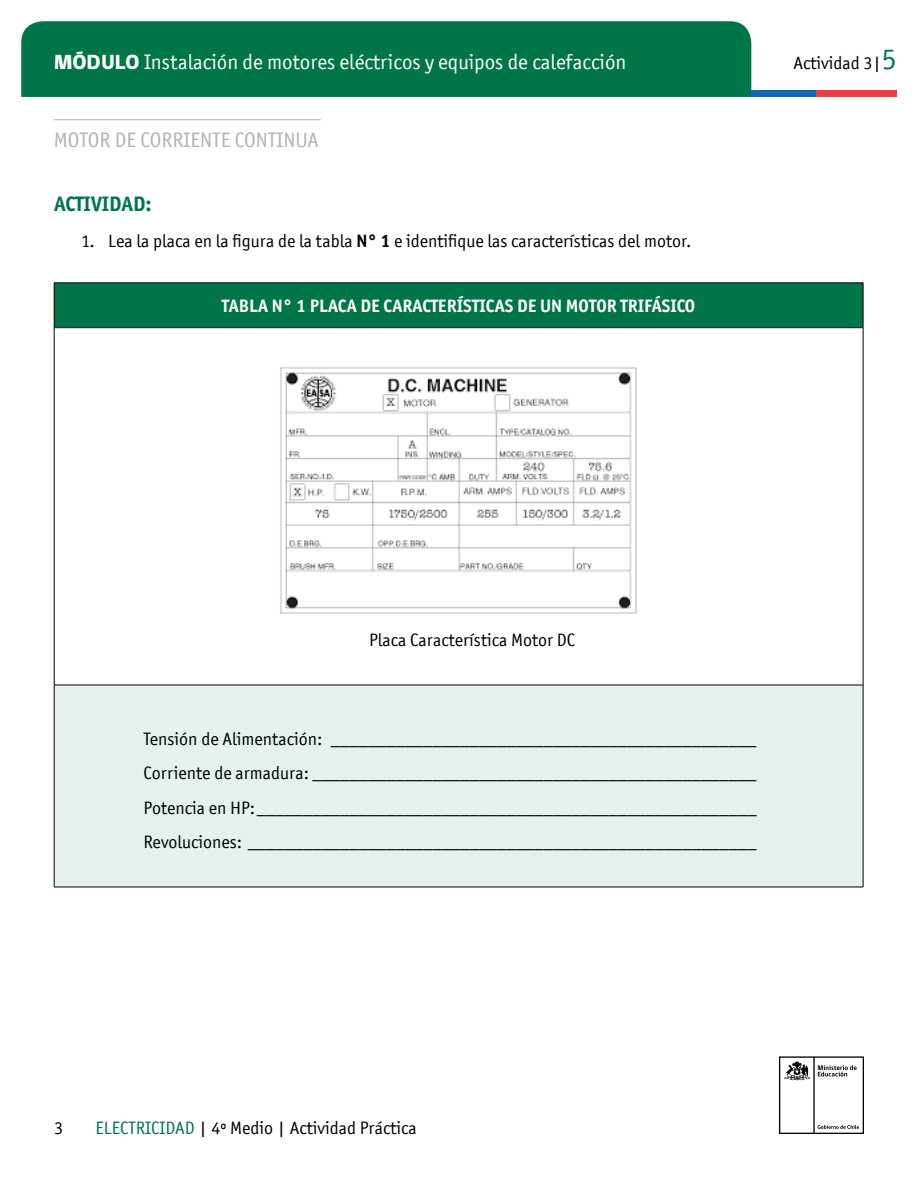
<style>
.page{position:relative;width:918px;height:1188px;background:#fff}
.page>*{position:absolute;margin:0;border:0;box-sizing:border-box;transform-origin:0 0}
.t1{font:21px "Officina San ITC";color:#fff}
.t2{font:21px "Officina San ITC";color:#b3b2b2}
.t3{font:700 21px "Officina San ITC";color:#00754a}
.t4{font:18px/34.5px "Officina San ITC";color:#000;text-align:justify}
.t5{font:700 18px "Officina San ITC";color:#fff}
.s1{font-family:"gob CL";font-weight:800}
.s2{font-weight:700}
.s3{font-size:30px;color:#00754a}
.s4{color:#00754a}
</style>
<div class="page">
<div style="left:21px;top:21px;width:730px;height:76px;background:#00754a"></div>
<div style="left:751px;top:90px;width:65px;height:7px;background:#0f69b4"></div>
<div style="left:816px;top:90px;width:81px;height:7px;background:#eb3c46"></div>
<svg style="left:779px;top:1056px;width:85px;height:78px"></svg>
<hr style="left:54px;top:119px;width:266px;height:1px;background:#b3b2b2">
<div style="left:54px;top:283px;width:809px;height:45px;background:#00754a"></div>
<div style="left:54px;top:685px;width:809px;height:202px;background:#e6f1ed"></div>
<hr style="left:54px;top:283px;width:809px;height:1px;background:#000">
<hr style="left:54px;top:283px;width:1px;height:44px;background:#000">
<hr style="left:54px;top:327px;width:809px;height:1px;background:#000">
<hr style="left:863px;top:283px;width:1px;height:44px;background:#000">
<hr style="left:54px;top:328px;width:1px;height:357px;background:#000">
<hr style="left:863px;top:328px;width:1px;height:357px;background:#000">
<hr style="left:54px;top:685px;width:1px;height:202px;background:#000">
<hr style="left:54px;top:685px;width:809px;height:1px;background:#000">
<hr style="left:863px;top:685px;width:1px;height:202px;background:#000">
<hr style="left:54px;top:887px;width:809px;height:1px;background:#000">
<img style="left:280px;top:367px;width:357px;height:247px">
<p class="t1" style="left:54px;top:50px;width:574px"><span class="s1">MÓDULO</span> Instalación de motores eléctricos y equipos de calefacción</p>
<p class="t2" style="left:54px;top:128px;width:267px">MOTOR DE CORRIENTE CONTINUA</p>
<p class="t3" style="left:54px;top:191px;width:99px">ACTIVIDAD:</p>
<p class="t4" style="left:81px;top:224px;width:612px">1. Lea la placa en la figura de la tabla <span class="s2">N° 1</span> e identifique las características del motor.</p>
<p class="t5" style="left:222px;top:294px;width:475px">TABLA N° 1 PLACA DE CARACTERÍSTICAS DE UN MOTOR TRIFÁSICO</p>
<p class="t4" style="left:794px;top:46px;width:105px">Actividad 3|<span class="s3">5</span></p>
<p class="t4" style="left:369px;top:623px;width:208px">Placa Característica Motor DC</p>
<p class="t4" style="left:143px;top:722px;width:615px">Tensión de Alimentación: ______________________________________________ Corriente de armadura: ________________________________________________ Potencia en HP:______________________________________________________ Revoluciones: _______________________________________________________</p>
<p class="t4" style="left:54px;top:1111px;width:10px">3</p>
<p class="t4" style="left:95px;top:1111px;width:323px"><span class="s4">ELECTRICIDAD</span> | 4º Medio | Actividad Práctica</p>
</div>
